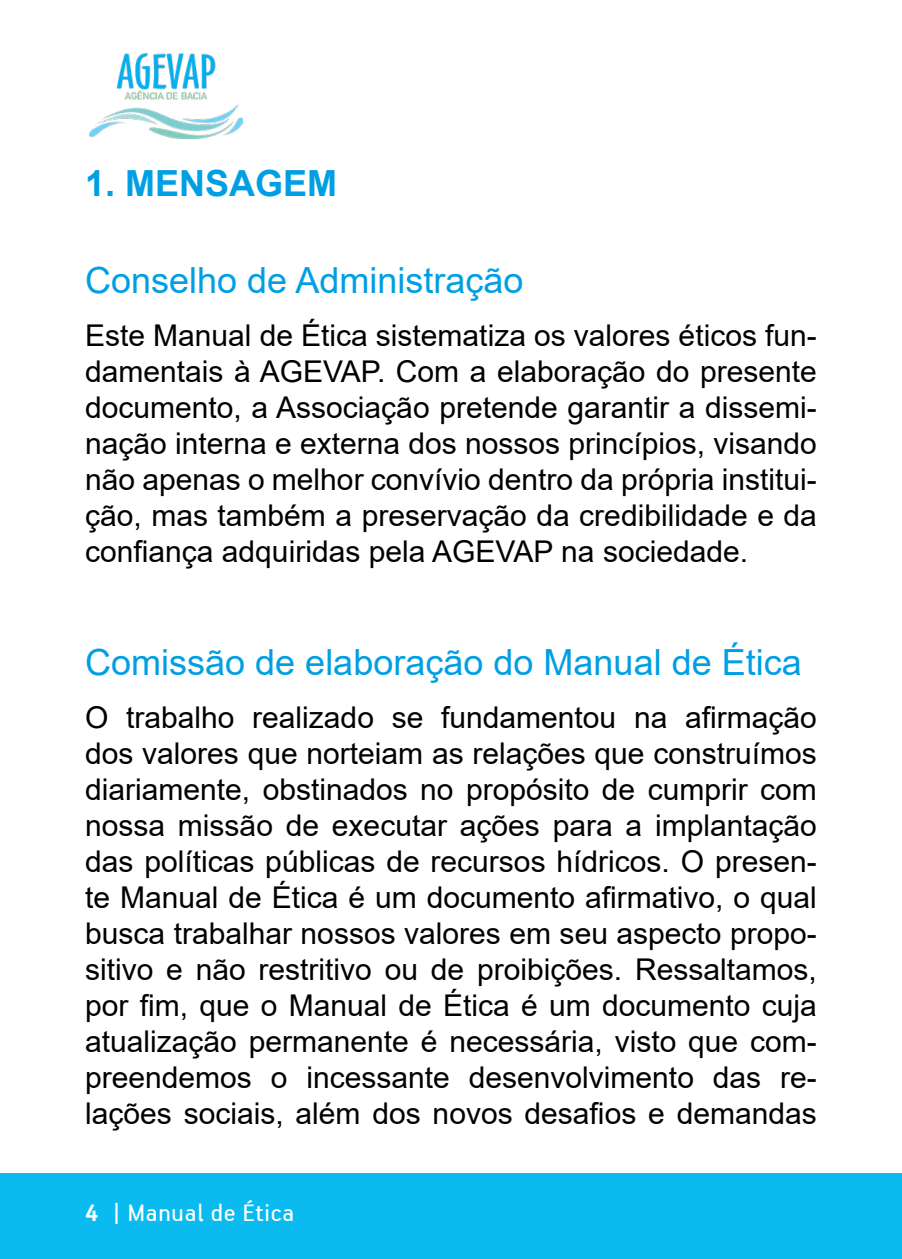
<style>
.page{position:relative;width:902px;height:1259px;background:#fff}
.page>*{position:absolute;margin:0;border:0;box-sizing:border-box;transform-origin:0 0}
.t1{font:36px "Arial";color:#009fe3}
.t2{font:700 36px "Arial";color:#009fe3}
.t3{font:30px/36px "Arial";color:#000;text-align:justify}
.t4{font:27px "PF Handbook Pro";letter-spacing:.03em;color:#fff}
.s1{font-weight:700}
</style>
<div class="page">
<div style="left:0;top:1174px;width:901px;height:85px;background:#0bbbef"></div>
<img style="left:90px;top:54px;width:152px;height:85px">
<p class="t2" style="left:85px;top:158px;width:254px">1. MENSAGEM</p>
<p class="t1" style="left:85px;top:255px;width:440px">Conselho de Administração</p>
<p class="t3" style="left:85px;top:317px;width:733px">Este Manual de Ética sistematiza os valores éticos fun&shy;damentais à AGEVAP. Com a elaboração do presente documento, a Associação pretende garantir a dissemi&shy;nação interna e externa dos nossos princípios, visando não apenas o melhor convívio dentro da própria institui&shy;ção, mas também a preservação da credibilidade e da confiança adquiridas pela AGEVAP na sociedade.</p>
<p class="t1" style="left:85px;top:637px;width:718px">Comissão de elaboração do Manual de Ética</p>
<p class="t3" style="left:85px;top:699px;width:733px">O trabalho realizado se fundamentou na afirmação dos valores que norteiam as relações que construímos diariamente, obstinados no propósito de cumprir com nossa missão de executar ações para a implantação das políticas públicas de recursos hídricos. O presen&shy;te Manual de Ética é um documento afirmativo, o qual busca trabalhar nossos valores em seu aspecto propo&shy;sitivo e não restritivo ou de proibições. Ressaltamos, por fim, que o Manual de Ética é um documento cuja atualização permanente é necessária, visto que com&shy;preendemos o incessante desenvolvimento das re&shy;lações sociais, além dos novos desafios e demandas</p>
<p class="t4" style="left:85px;top:1196px;width:211px"><span class="s1">4 |</span> Manual de Ética</p>
</div>
